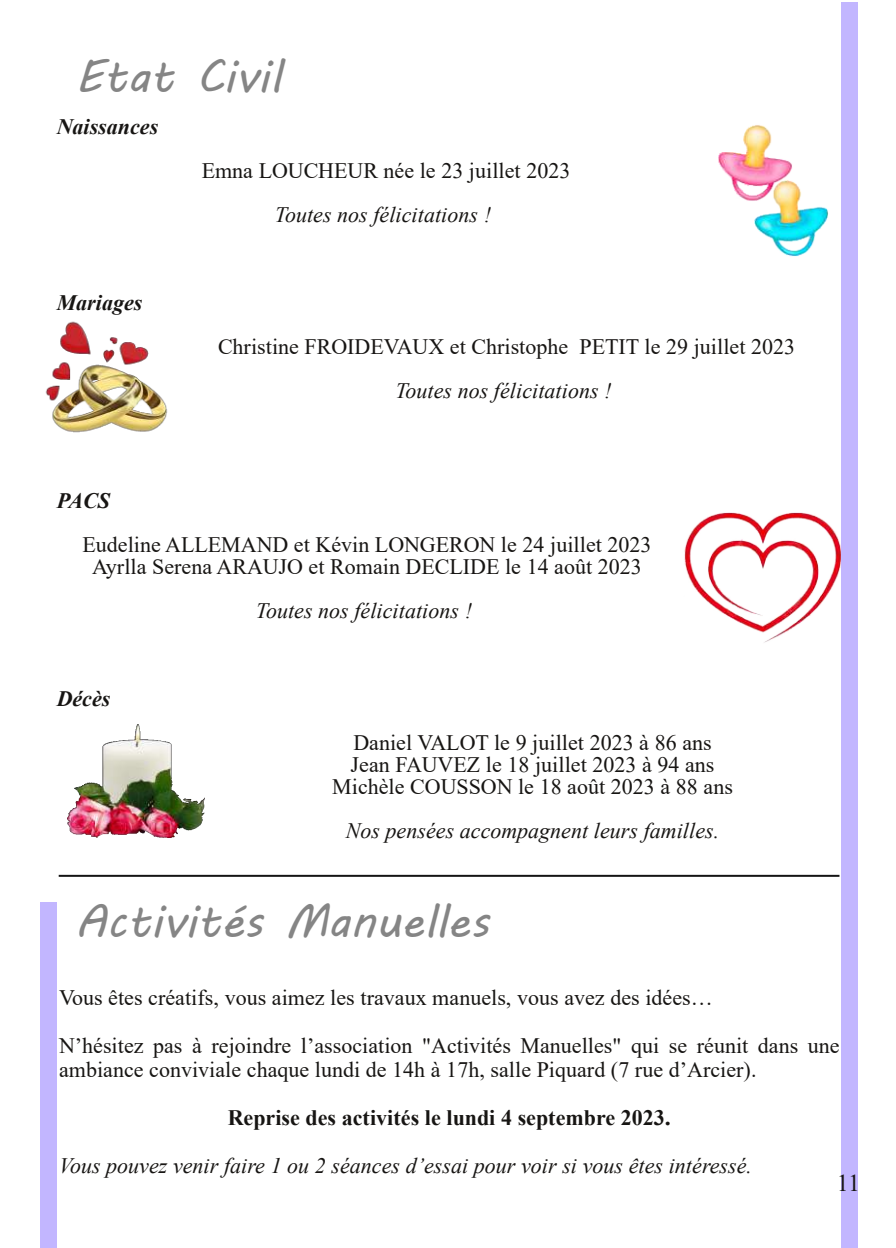
<style>
.page{position:relative;width:896px;height:1248px;background:#fff}
.page>*{position:absolute;margin:0;border:0;box-sizing:border-box;transform-origin:0 0}
.t1{font:46px "MV Boli";color:#858585}
.t2{font:24px "Times New Roman";color:#171513}
.t3{font:22px/22px "Times New Roman";color:#171513;text-align:center}
.t4{font:italic 22px "Times New Roman";color:#171513}
.t5{font:700 22px "Times New Roman";color:#171513}
.t6{font:italic 700 22px "Times New Roman";color:#171513}
.s1{font-size:24px}
</style>
<div class="page">
<img style="left:684px;top:512px;width:157px;height:131px">
<img style="left:68px;top:724px;width:137px;height:114px">
<img style="left:719px;top:125px;width:109px;height:132px">
<img style="left:45px;top:321px;width:123px;height:112px">
<div style="left:841px;top:2px;width:16px;height:1245px;background:#c2b6ff"></div>
<div style="left:41px;top:902px;width:16px;height:345px;background:#c2b6ff"></div>
<hr style="left:59px;top:874px;width:780px;height:2px;background:#141414">
<h1 class="t1" style="left:75px;top:39px;width:207px">Etat Civil</h1>
<p class="t6" style="left:57px;top:114px;width:103px">Naissances</p>
<p class="t6" style="left:57px;top:290px;width:87px">Mariages</p>
<p class="t3" style="left:202px;top:160px;width:370px">Emna LOUCHEUR née le 23 juillet 2023</p>
<p class="t4" style="left:275px;top:202px;width:218px">Toutes nos félicitations !</p>
<p class="t3" style="left:218px;top:336px;width:578px">Christine FROIDEVAUX et Christophe PETIT le 29 juillet 2023</p>
<p class="t4" style="left:395px;top:378px;width:218px">Toutes nos félicitations !</p>
<p class="t6" style="left:57px;top:488px;width:55px">PACS</p>
<p class="t3" style="left:82px;top:534px;width:570px">Eudeline ALLEMAND et Kévin LONGERON le 24 juillet 2023<br>Ayrlla Serena ARAUJO et Romain DECLIDE le 14 août 2023</p>
<p class="t4" style="left:256px;top:598px;width:218px">Toutes nos félicitations !</p>
<p class="t6" style="left:57px;top:686px;width:55px">Décès</p>
<p class="t3" style="left:332px;top:732px;width:402px">Daniel VALOT le 9 juillet 2023 à 86 ans<br>Jean FAUVEZ le 18 juillet 2023 à 94 ans<br>Michèle COUSSON le 18 août 2023 à 88 ans</p>
<p class="t4" style="left:346px;top:818px;width:375px">Nos pensées accompagnent leurs familles.</p>
<h1 class="t1" style="left:75px;top:884px;width:415px">Activités Manuelles</h1>
<p class="t3" style="left:59px;top:973px;width:782px;line-height:48px;text-align:left">Vous êtes créatifs, vous aimez les travaux manuels, vous avez des idées…<br>N’hésitez pas à rejoindre l’association "Activités Manuelles" qui se réunit dans une</p>
<p class="t3" style="left:59px;top:1058px;width:699px">ambiance conviviale chaque lundi de 14h à 17h, salle Piquard (7 rue d’Arcier).</p>
<p class="t5" style="left:228px;top:1105px;width:445px">Reprise des activités le lundi 4 septembre 2023<span class="s1">.</span></p>
<p class="t4" style="left:59px;top:1153px;width:694px">Vous pouvez venir faire 1 ou 2 séances d’essai pour voir si vous êtes intéressé.</p>
<p class="t2" style="left:837px;top:1169px;width:25px">11</p>
</div>
